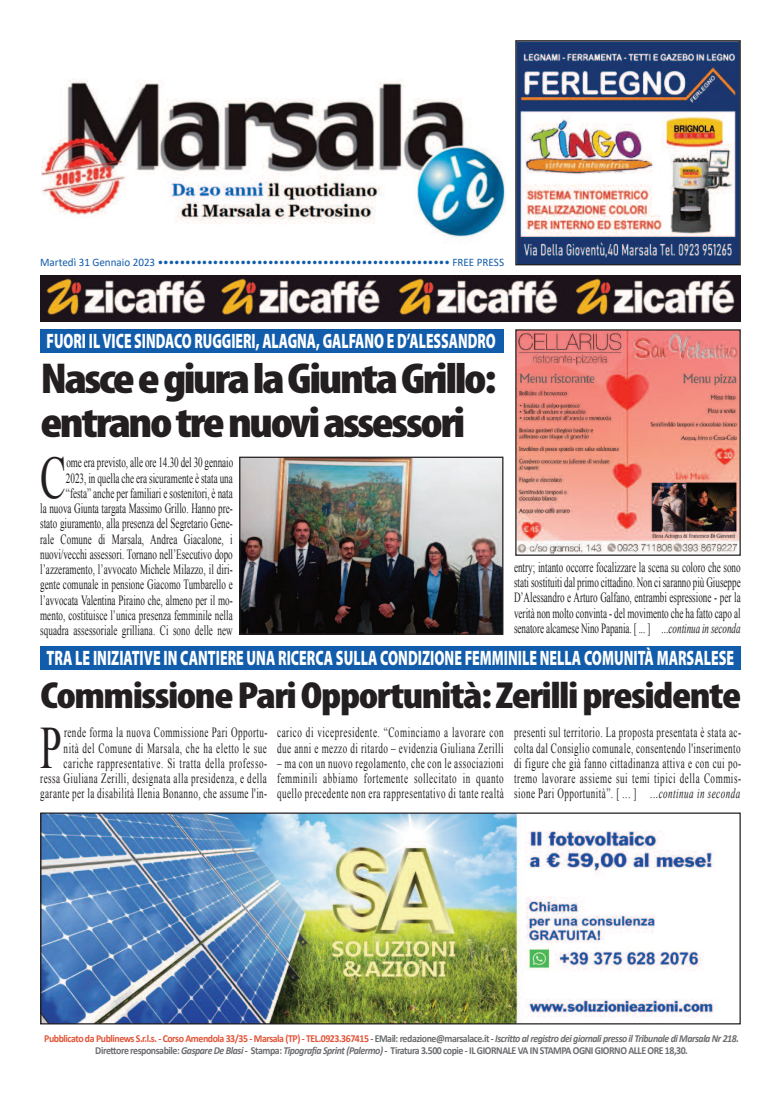
<style>
.page{position:relative;width:780px;height:1099px;background:#fff}
.page>*{position:absolute;margin:0;border:0;box-sizing:border-box;transform-origin:0 0}
.t1{font:60px "Times New Roman";color:#231f20;scale:.65 1}
.t2{font:900 condensed 43.38px/44.4px "Myriad Pro";letter-spacing:-.05em;color:#231f20;scale:1.15 1}
.t3{font:900 condensed 37.88px "Myriad Pro";letter-spacing:-.035em;color:#231f20;scale:1.15 1}
.t4{font:900 20.88px "Myriad Pro";color:#fff;scale:.66 1}
.t5{font:900 20.88px "Myriad Pro";color:#fff;scale:.65 1}
.t6{font:14px/15.2px "Times New Roman";letter-spacing:.01em;color:#231f20;text-align:justify;scale:.65 1}
.t7{font:14px/15.2px "Times New Roman";letter-spacing:.05em;color:#231f20;text-align:right;scale:.65 1}
.t8{font:14px/15.2px "Times New Roman";letter-spacing:.055em;color:#231f20;scale:.65 1}
.t9{font:11.38px "Calibri";color:#115cab}
.t10{font:700 10.62px/12px "Calibri";letter-spacing:-.045em;color:#6c6d70;text-align:center;scale:.92 1}
.s1{font-style:italic}
.s2{color:#e15438}
</style>
<div class="page">
<img style="left:40px;top:275px;width:700px;height:46px">
<img style="left:517px;top:42px;width:221px;height:221px">
<div style="left:515px;top:40px;width:225px;height:225px;border:1px solid #231f20"></div>
<img style="left:41px;top:79px;width:464px;height:158px">
<img style="left:42px;top:814px;width:672px;height:208px">
<div style="left:40px;top:812px;width:700px;height:212px;border:1px solid #231f20"></div>
<div style="left:40px;top:329px;width:463px;height:24px;background:#115cab"></div>
<div style="left:40px;top:645px;width:700px;height:24px;background:#115cab"></div>
<img style="left:241px;top:458px;width:260px;height:174px">
<div style="left:239px;top:456px;width:264px;height:178px;border:1px solid #231f20"></div>
<img style="left:517px;top:331px;width:221px;height:222px">
<p class="t9" style="left:40px;top:257px;width:465px">Martedì 31 Gennaio 2023 ••••••••••••••••••••••••••••••••••••••••••••••••••••• FREE PRESS</p>
<h3 class="t5" style="left:47px;top:333px;width:692px">FUORI IL VICE SINDACO RUGGIERI, ALAGNA, GALFANO E D’ALESSANDRO</h3>
<h2 class="t2" style="left:40px;top:360px;width:398px">NasceegiuralaGiuntaGrillo: entranotrenuoviassessori</h2>
<h1 class="t1" style="left:40px;top:444px;width:41px">C</h1>
<p class="t6" style="left:40px;top:455px;width:298px;text-align:right">ome era previsto, alle ore 14.30 del 30 gennaio<br>2023, in quella che era sicuramente è stata una “festa” anche per familiari e sostenitori, è nata<br>la nuova Giunta targata Massimo Grillo. Hanno pre&shy;stato giuramento, alla presenza del Segretario Gene&shy;rale Comune di Marsala, Andrea Giacalone, i nuovi/vecchi assessori. Tornano nell’Esecutivo dopo l’azzeramento, l’avvocato Michele Milazzo, il diri&shy;gente comunale in pensione Giacomo Tumbarello e l’avvocata Valentina Piraino che, almeno per il mo&shy;mento, costituisce l’unica presenza femminile nella squadra assessoriale grilliana. Ci sono delle new</p>
<p class="t6" style="left:514px;top:559px;width:350px">entry; intanto occorre focalizzare la scena su coloro che sono stati sostituiti dal primo cittadino. Non ci saranno più Giuseppe D’Alessandro e Arturo Galfano, entrambi espressione - per la verità non molto convinta - del movimento che ha fatto capo al senatore alcamese Nino Papania. [ ... ] <span class="s1">...continua in seconda</span></p>
<h3 class="t4" style="left:47px;top:649px;width:1043px">TRA LE INIZIATIVE IN CANTIERE UNA RICERCA SULLA CONDIZIONE FEMMINILE NELLA COMUNITÀ MARSALESE</h3>
<h3 class="t3" style="left:40px;top:682px;width:611px">CommissionePariOpportunità:Zerillipresidente</h3>
<p class="t7" style="left:40px;top:725px;width:351px">rende forma la nuova Commissione Pari Opportu-<br>nità del Comune di Marsala, che ha eletto le sue cariche rappresentative. Si tratta della professo-<br>ressa Giuliana Zerilli, designata alla presidenza, e della garante per la disabilità Ilenia Bonanno, che assume l'in-</p>
<p class="t8" style="left:277px;top:725px;width:350px">carico di vicepresidente. “Cominciamo a lavorare con due anni e mezzo di ritardo – evidenzia Giuliana Zerilli</p>
<h1 class="t1" style="left:40px;top:714px;width:35px">P</h1>
<p class="t6" style="left:277px;top:755px;width:350px">– ma con un nuovo regolamento, che con le associazioni femminili abbiamo fortemente sollecitato in quanto quello precedente non era rappresentativo di tante realtà</p>
<p class="t6" style="left:514px;top:725px;width:351px">presenti sul territorio. La proposta presentata è stata ac&shy;colta dal Consiglio comunale, consentendo l'inserimento di figure che già fanno cittadinanza attiva e con cui po&shy;tremo lavorare assieme sui temi tipici della Commis&shy;sione Pari Opportunità”. [ ... ] <span class="s1">...continua in seconda</span></p>
<p class="t10" style="left:44px;top:1033px;width:756px"><span class="s2">Pubblicato da Publinews S.r.l.s. - Corso Amendola 33/35 - Marsala (TP) - TEL.0923.367415</span> - EMail: redazione@marsalace.it - <span class="s1">Iscritto al registro dei giornali presso il Tribunale di Marsala Nr 218.<br></span>Direttore responsabile: <span class="s1">Gaspare De Blasi -</span> Stampa: <span class="s1">Tipografia Sprint (Palermo) -</span> Tiratura 3.500 copie - IL GIORNALE VA IN STAMPA OGNI GIORNO ALLE ORE 18,30.</p>
</div>
